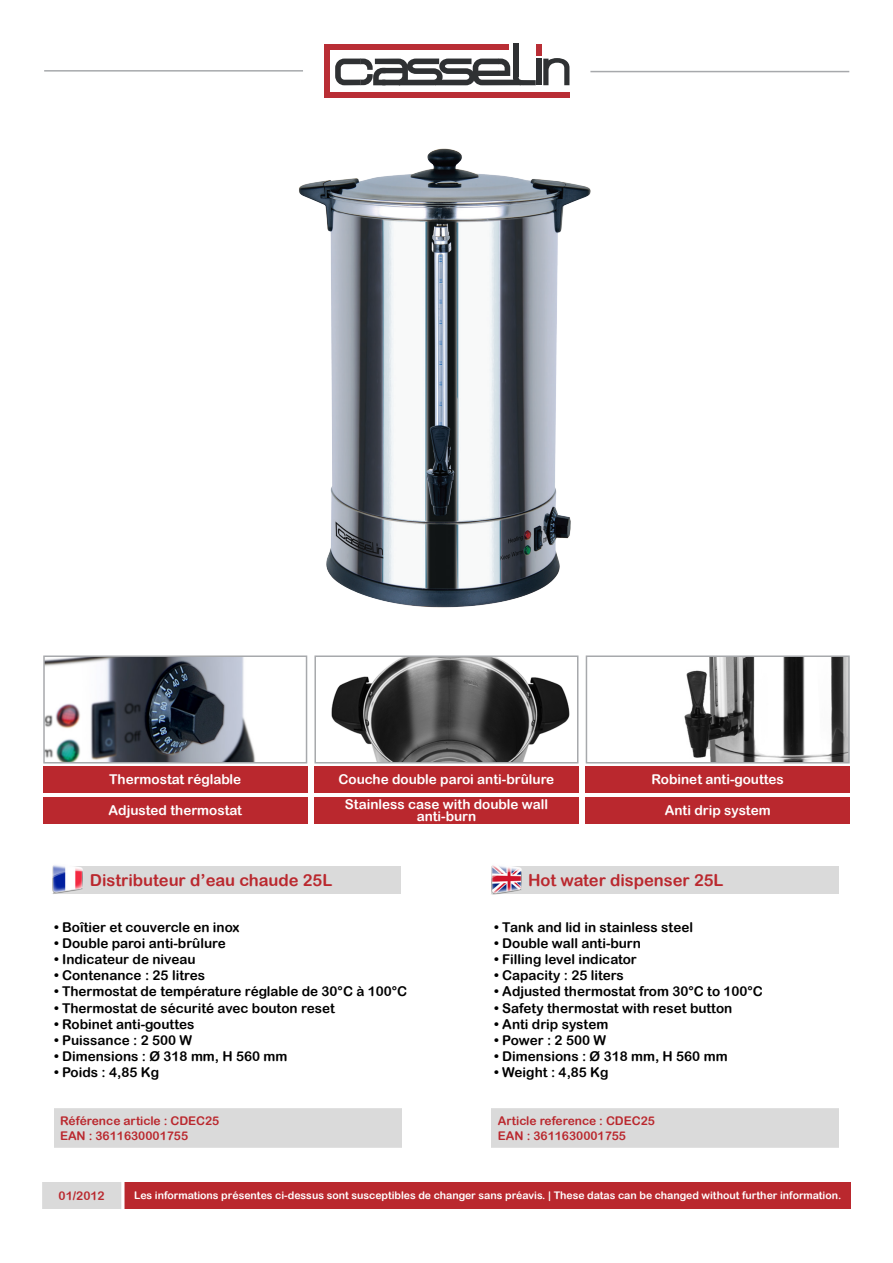
<style>
.page{position:relative;width:893px;height:1263px;background:#fff}
.page>*{position:absolute;margin:0;border:0;box-sizing:border-box;transform-origin:0 0}
.t1{font:900 54.3px "Walkway";color:#2f3133}
.t2{font:16.5px "Arial Rounded MT Bold";color:#ba282e}
.t3{font:13.5px "Arial Rounded MT Bold";color:#000}
.t4{font:13.5px "Arial Rounded MT Bold";color:#fff}
.t5{font:12px "Arial Rounded MT Bold";color:#ba282e}
.t6{font:10.5px "Arial Rounded MT Bold";color:#fff}
</style>
<div class="page">
<img style="left:42px;top:1182px;width:809px;height:27px">
<img style="left:491px;top:865px;width:33px;height:30px">
<img style="left:52px;top:865px;width:32px;height:29px">
<div style="left:43px;top:766px;width:264px;height:26px;background:#ba282e"></div>
<div style="left:43px;top:797px;width:264px;height:26px;background:#ba282e"></div>
<div style="left:314px;top:766px;width:264px;height:26px;background:#ba282e"></div>
<div style="left:314px;top:797px;width:264px;height:26px;background:#ba282e"></div>
<div style="left:586px;top:766px;width:264px;height:26px;background:#ba282e"></div>
<div style="left:586px;top:797px;width:264px;height:26px;background:#ba282e"></div>
<div style="left:324px;top:47px;width:5px;height:48px;background:#b92e35"></div>
<div style="left:324px;top:92px;width:246px;height:6px;background:#b92e35"></div>
<div style="left:324px;top:44px;width:184px;height:6px;background:#b92e35"></div>
<div style="left:536px;top:59px;width:6px;height:26px;background:#2f3133"></div>
<div style="left:513px;top:44px;width:5px;height:33px;background:#2f3133"></div>
<div style="left:523px;top:80px;width:13px;height:5px;background:#2f3133"></div>
<svg style="left:335px;top:59px;width:188px;height:26px"></svg>
<div style="left:536px;top:44px;width:6px;height:11px;background:#b92e35"></div>
<hr style="left:44px;top:70px;width:259px;height:2px;background:#a7a9ac">
<hr style="left:590px;top:71px;width:259px;height:1px;background:#a7a9ac">
<img style="left:299px;top:148px;width:292px;height:460px">
<img style="left:46px;top:658px;width:210px;height:102px">
<div style="left:43px;top:655px;width:264px;height:108px;border:2px solid #a7a9ac"></div>
<img style="left:331px;top:658px;width:239px;height:102px">
<div style="left:314px;top:655px;width:264px;height:108px;border:2px solid #a7a9ac"></div>
<img style="left:684px;top:658px;width:163px;height:102px">
<div style="left:586px;top:655px;width:264px;height:108px;border:2px solid #a7a9ac"></div>
<h1 class="t1" style="left:542px;top:38px;width:30px">n</h1>
<p class="t4" style="left:109px;top:771px;width:134px">Thermostat réglable</p>
<p class="t4" style="left:339px;top:771px;width:217px">Couche double paroi anti-brûlure</p>
<p class="t4" style="left:651px;top:771px;width:134px">Robinet anti-gouttes</p>
<p class="t4" style="left:665px;top:802px;width:108px">Anti drip system</p>
<p class="t4" style="left:345px;top:796px;width:205px">Stainless case with double wall</p>
<p class="t4" style="left:417px;top:808px;width:61px">anti-burn</p>
<p class="t4" style="left:109px;top:802px;width:135px">Adjusted thermostat</p>
<p class="t2" style="left:90px;top:870px;width:244px">Distributeur d’eau chaude 25L</p>
<p class="t2" style="left:528px;top:870px;width:197px">Hot water dispenser 25L</p>
<p class="t3" style="left:54px;top:919px;width:187px">• Boîtier et couvercle en inox</p>
<p class="t3" style="left:54px;top:935px;width:173px">• Double paroi anti-brûlure</p>
<p class="t3" style="left:54px;top:951px;width:143px">• Indicateur de niveau</p>
<p class="t3" style="left:54px;top:967px;width:153px">• Contenance : 25 litres</p>
<p class="t3" style="left:54px;top:983px;width:355px">• Thermostat de température réglable de 30°C à 100°C</p>
<p class="t3" style="left:54px;top:1000px;width:282px">• Thermostat de sécurité avec bouton reset</p>
<p class="t3" style="left:54px;top:1016px;width:142px">• Robinet anti-gouttes</p>
<p class="t3" style="left:54px;top:1032px;width:140px">• Puissance : 2 500 W</p>
<p class="t3" style="left:54px;top:1048px;width:235px">• Dimensions : Ø 318 mm, H 560 mm</p>
<p class="t3" style="left:54px;top:1064px;width:107px">• Poids : 4,85 Kg</p>
<p class="t5" style="left:60px;top:1114px;width:161px">Référence article : CDEC25</p>
<p class="t5" style="left:60px;top:1128px;width:130px">EAN : 3611630001755</p>
<p class="t3" style="left:494px;top:919px;width:200px">• Tank and lid in stainless steel</p>
<p class="t3" style="left:494px;top:935px;width:148px">• Double wall anti-burn</p>
<p class="t3" style="left:494px;top:951px;width:144px">• Filling level indicator</p>
<p class="t3" style="left:494px;top:967px;width:131px">• Capacity : 25 liters</p>
<p class="t3" style="left:494px;top:983px;width:270px">• Adjusted thermostat from 30°C to 100°C</p>
<p class="t3" style="left:494px;top:1000px;width:240px">• Safety thermostat with reset button</p>
<p class="t3" style="left:494px;top:1016px;width:116px">• Anti drip system</p>
<p class="t3" style="left:494px;top:1032px;width:113px">• Power : 2 500 W</p>
<p class="t3" style="left:494px;top:1048px;width:235px">• Dimensions : Ø 318 mm, H 560 mm</p>
<p class="t3" style="left:494px;top:1064px;width:116px">• Weight : 4,85 Kg</p>
<p class="t5" style="left:498px;top:1114px;width:159px">Article reference : CDEC25</p>
<p class="t5" style="left:498px;top:1128px;width:130px">EAN : 3611630001755</p>
<p class="t5" style="left:59px;top:1189px;width:48px">01/2012</p>
<p class="t6" style="left:134px;top:1189px;width:709px">Les informations présentes ci-dessus sont susceptibles de changer sans préavis. | These datas can be changed without further information.</p>
</div>
